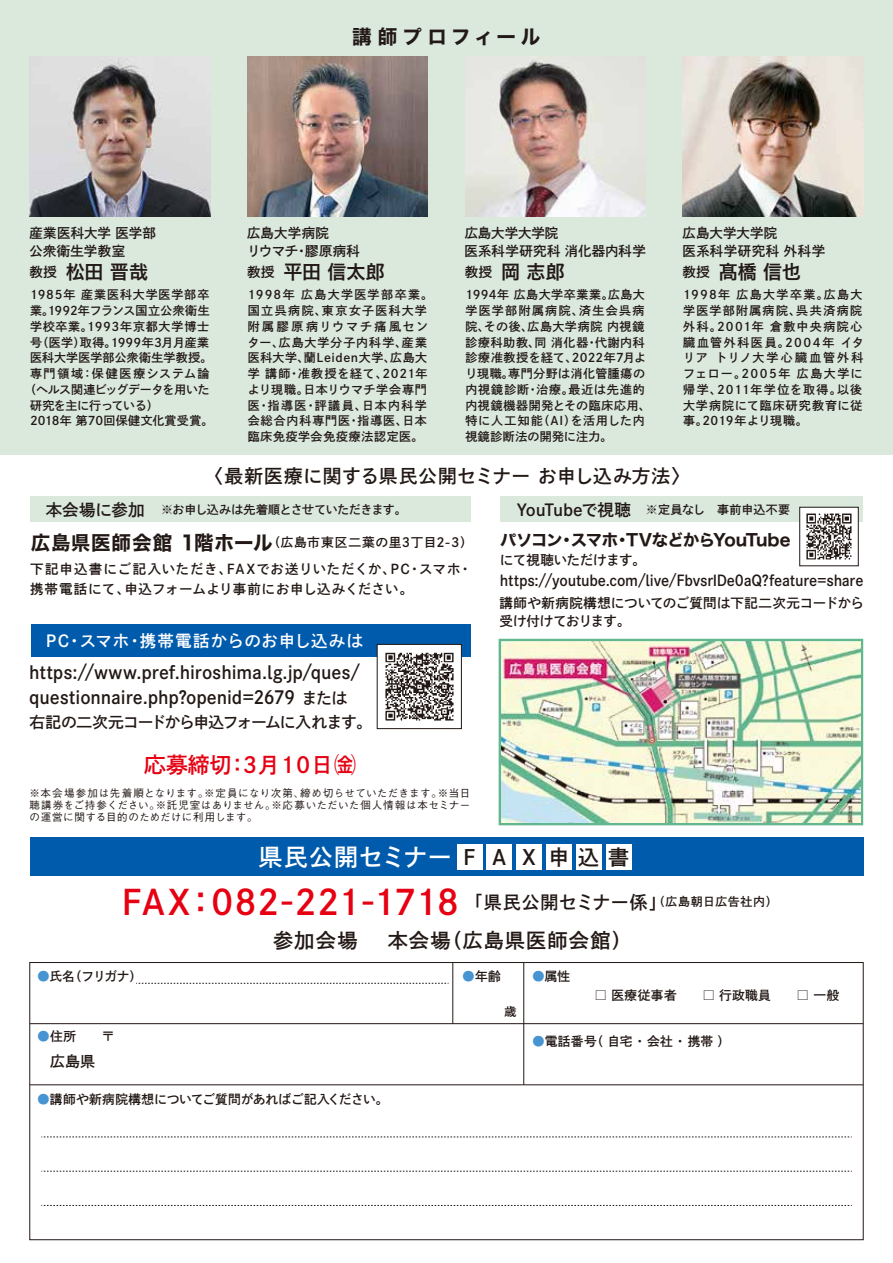
<style>
.page{position:relative;width:893px;height:1263px;background:#fff}
.page>*{position:absolute;margin:0;border:0;box-sizing:border-box;transform-origin:0 0}
.t1{font:34.5px "DNP Shuei Go Kin Std B";color:#e60012}
.t2{font:24px "DNP Shuei Go Kin Std B";letter-spacing:.035em;color:#fff}
.t3{font:21.9px "DNP Shuei Go Kin Std B";letter-spacing:.045em;color:#e60012}
.t4{font:21px "DNP Shuei Go Kin Std B";color:#221815}
.t5{font:20.25px "DNP Shuei Go Kin Std B";letter-spacing:.05em;color:#221815}
.t6{font:19.5px "Hiragino Sans W7";letter-spacing:.235em;color:#221815}
.t7{font:19.05px "Hiragino Sans W6";letter-spacing:-.005em;color:#221815}
.t8{font:18.75px "DNP Shuei Go Kin Std B";letter-spacing:.035em;color:#221815}
.t9{font:18px/25.3px "DNP Shuei Go Kin Std B";letter-spacing:-.005em;color:#221815;scale:.95 1}
.t10{font:16.5px "DNP Shuei Go Kin Std B";letter-spacing:.04em;color:#fff}
.t11{font:16.35px "Hiragino Sans W7";letter-spacing:-.045em;color:#221815}
.t12{font:15.75px "DNP Shuei Go Kin Std B";letter-spacing:-.05em;color:#221815}
.t13{font:15px "DNP Shuei Go Kin Std B";letter-spacing:-.02em;color:#221815;scale:.93 1}
.t14{font:15px "DNP Shuei Go Kin Std B";letter-spacing:-.02em;color:#221815}
.t15{font:13.5px/19.5px "DNP Shuei Go Kin Std B";letter-spacing:.05em;color:#221815}
.t16{font:13.5px/18px "DNP Shuei Go Kin Std B";letter-spacing:.015em;color:#221815}
.t17{font:13.5px/18px "DNP Shuei Go Kin Std B";letter-spacing:-.005em;color:#221815}
.t18{font:13.5px/18px "DNP Shuei Go Kin Std B";letter-spacing:-.01em;color:#221815}
.t19{font:13.5px "DNP Shuei Go Kin Std B";letter-spacing:-.035em;color:#221815}
.t20{font:12.75px "DNP Shuei Go Kin Std B";letter-spacing:.02em;color:#221815}
.t21{font:12.75px "DNP Shuei Go Kin Std B";letter-spacing:.05em;color:#221815}
.t22{font:12.75px "DNP Shuei Go Kin Std B";color:#221815}
.t23{font:12px/15.8px "DNP Shuei Go Kin Std B";letter-spacing:.055em;color:#221815}
.t24{font:12px/15.8px "DNP Shuei Go Kin Std B";letter-spacing:.075em;color:#221815}
.t25{font:12px/15.8px "DNP Shuei Go Kin Std B";letter-spacing:.105em;color:#221815}
.t26{font:12px "DNP Shuei Go Kin Std B";letter-spacing:.01em;color:#221815}
.t27{font:12px "DNP Shuei Go Kin Std B";letter-spacing:.015em;color:#221815}
.t28{font:12px "DNP Shuei Go Kin Std B";letter-spacing:-.035em;color:#221815}
.t29{font:12px "DNP Shuei Go Kin Std B";letter-spacing:.005em;color:#221815}
.t30{font:12px "DNP Shuei Go Kin Std B";letter-spacing:-.025em;color:#221815}
.t31{font:12px "DNP Shuei Go Kin Std B";letter-spacing:.135em;color:#221815}
.t32{font:12px "DNP Shuei Go Kin Std B";letter-spacing:-.03em;color:#221815}
.t33{font:500 10.5px/12px "Gothic BBB Pro";letter-spacing:.04em;color:#221815;text-align:justify}
.s1{font-family:"DNP Shuei Go Kin Std B";font-size:13.5px}
.s2{font-size:16.5px}
.s3{font-family:"Hiragino Sans W7";font-size:19.5px}
.s4{font-size:15.75px}
.s5{font-family:"Shin Go Pro";font-weight:500}
.s6{color:#4694d1}
</style>
<div class="page">
<div style="left:0;top:0;width:893px;height:454px;background:#dae9dc"></div>
<div style="left:31px;top:837px;width:833px;height:39px;background:#005bac"></div>
<div style="left:31px;top:624px;width:439px;height:33px;background:#005bac"></div>
<hr style="left:30px;top:1023px;width:833px;height:1px;background:#221815">
<hr style="left:30px;top:1084px;width:833px;height:1px;background:#221815">
<hr style="left:453px;top:962px;width:1px;height:62px;background:#221815">
<hr style="left:523px;top:962px;width:1px;height:123px;background:#221815">
<div style="left:546px;top:844px;width:26px;height:25px;background:#fff"></div>
<div style="left:576px;top:844px;width:26px;height:25px;background:#fff"></div>
<div style="left:606px;top:844px;width:25px;height:25px;background:#fff"></div>
<div style="left:457px;top:844px;width:25px;height:25px;background:#fff"></div>
<div style="left:487px;top:844px;width:25px;height:25px;background:#fff"></div>
<div style="left:516px;top:844px;width:26px;height:25px;background:#fff"></div>
<div style="left:30px;top:497px;width:440px;height:25px;background:#dae9dc"></div>
<div style="left:377px;top:644px;width:85px;height:85px;background:#fff;border:1px solid #221815"></div>
<img style="left:385px;top:652px;width:69px;height:69px">
<svg style="left:136px;top:983px;width:313px;height:1px"></svg>
<svg style="left:41px;top:1137px;width:811px;height:1px"></svg>
<svg style="left:41px;top:1171px;width:811px;height:1px"></svg>
<svg style="left:41px;top:1205px;width:811px;height:1px"></svg>
<img style="left:30px;top:57px;width:180px;height:159px">
<img style="left:683px;top:57px;width:180px;height:160px">
<img style="left:465px;top:57px;width:181px;height:159px">
<img style="left:247px;top:57px;width:181px;height:159px">
<div style="left:499px;top:639px;width:364px;height:186px;background:#62b791"></div>
<img style="left:501px;top:641px;width:360px;height:182px">
<div style="left:647px;top:815px;width:17px;height:8px;background:#fdfada"></div>
<svg style="left:566px;top:815px;width:15px;height:8px"></svg>
<div style="left:500px;top:497px;width:363px;height:25px;background:#dae9dc"></div>
<svg style="left:799px;top:507px;width:59px;height:59px"></svg>
<img style="left:801px;top:509px;width:56px;height:55px">
<h3 class="t6" style="left:352px;top:22px;width:190px">講師プロフィール</h3>
<p class="t16" style="left:29px;top:224px;width:128px">産業医科大学 医学部公衆衛生学教室</p>
<p class="t24" style="left:30px;top:287px;width:181px">1985年 産業医科大学医学部卒</p>
<p class="t29" style="left:30px;top:302px;width:181px">業。1992年フランス国立公衆衛生</p>
<p class="t23" style="left:30px;top:318px;width:181px">学校卒業。1993年京都大学博士</p>
<p class="t26" style="left:30px;top:334px;width:181px">号（医学）取得。1999年3月月産業</p>
<p class="t27" style="left:30px;top:350px;width:184px">医科大学医学部公衆衛生学教授。</p>
<p class="t31" style="left:30px;top:365px;width:181px">専門領域：保健医療システム論</p>
<p class="t30" style="left:24px;top:381px;width:187px">（ヘルス関連ビッグデータを用いた</p>
<p class="t32" style="left:30px;top:397px;width:130px">研究を主に行っている）</p>
<p class="t27" style="left:30px;top:412px;width:185px">2018年 第70回保健文化賞受賞。</p>
<h3 class="t7" style="left:29px;top:255px;width:120px"><span class="s1">教授</span> 松田 晋哉</h3>
<p class="t16" style="left:247px;top:224px;width:115px">広島大学病院<br>リウマチ・膠原病科</p>
<p class="t24" style="left:248px;top:287px;width:187px">1998年 広島大学医学部卒業。国立呉病院、東京女子医科大学附属膠原病リウマチ痛風センター、広島大学分子内科学、産業医科大学、蘭Leiden大学、広島大学 講師・准教授を経て、2021年より現職。日本リウマチ学会専門医・指導医・評議員、日本内科学会総合内科専門医・指導医、日本臨床免疫学会免疫療法認定医。</p>
<h3 class="t7" style="left:247px;top:255px;width:139px"><span class="s1">教授</span> 平田 信太郎</h3>
<p class="t18" style="left:465px;top:224px;width:183px">広島大学大学院<br>医系科学研究科 消化器内科学</p>
<p class="t23" style="left:465px;top:287px;width:187px">1994年 広島大学卒業業。広島大学医学部附属病院、済生会呉病院、その後、広島大学病院 内視鏡診療科助教、同 消化器・代謝内科診療准教授を経て、2022年7月より現職。専門分野は消化管腫瘍の内視鏡診断・治療。最近は先進的内視鏡機器開発とその臨床応用、特に人工知能（AI）を活用した内視鏡診断法の開発に注力。</p>
<h3 class="t7" style="left:465px;top:255px;width:102px"><span class="s1">教授</span> 岡 志郎</h3>
<p class="t16" style="left:682px;top:224px;width:144px">広島大学大学院<br>医系科学研究科 外科学</p>
<p class="t25" style="left:683px;top:287px;width:183px">1998年 広島大学卒業。広島大学医学部附属病院、呉共済病院外科。2001年 倉敷中央病院心臓血管外科医員。2004年 イタリア トリノ大学心臓血管外科フェロー。2005年 広島大学に帰学、2011年学位を取得。以後大学病院にて臨床研究教育に従事。2019年より現職。</p>
<h3 class="t7" style="left:682px;top:255px;width:120px"><span class="s1">教授</span> 髙橋 信也</h3>
<h3 class="t8" style="left:205px;top:463px;width:487px">〈最新医療に関する県民公開セミナー お申し込み方法〉</h3>
<p class="t28" style="left:46px;top:501px;width:362px"><span class="s2">本会場に参加　</span>※お申し込みは先着順とさせていただきます。</p>
<p class="t21" style="left:31px;top:533px;width:443px"><span class="s3">広島県医師会館 1階ホール</span>（広島市東区二葉の里3丁目2-3）</p>
<p class="t15" style="left:30px;top:559px;width:443px">下記申込書にご記入いただき、FAXでお送りいただくか、PC・スマホ・携帯電話にて、申込フォームより事前にお申し込みください。</p>
<h3 class="t10" style="left:46px;top:630px;width:319px">PC・スマホ・携帯電話からのお申し込みは</h3>
<h3 class="t9" style="left:29px;top:659px;width:350px">https://www.pref.hiroshima.lg.jp/ques/ questionnaire.php?openid=2679 <span class="s4">または</span></h3>
<h3 class="t12" style="left:30px;top:711px;width:344px">右記の二次元コードから申込フォームに入れます。</h3>
<h3 class="t3" style="left:144px;top:749px;width:214px">応募締切：3月10日<span class="s5">㈮</span></h3>
<p class="t33" style="left:29px;top:786px;width:442px">※本会場参加は先着順となります。※定員になり次第、締め切らせていただきます。※当日聴講券をご持参ください。※託児室はありません。※応募いただいた個人情報は本セミナーの運営に関する目的のためだけに利用します。</p>
<p class="t26" style="left:517px;top:501px;width:275px"><span class="s2">YouTubeで視聴</span> ※定員なし　事前申込不要</p>
<h3 class="t11" style="left:500px;top:527px;width:292px">パソコン・スマホ・TVなどからYouTube</h3>
<p class="t19" style="left:500px;top:551px;width:147px">にて視聴いただけます。</p>
<p class="t13" style="left:500px;top:570px;width:392px">https://youtube.com/live/FbvsrIDe0aQ?feature=share</p>
<p class="t17" style="left:500px;top:593px;width:366px">講師や新病院構想についてのご質問は下記二次元コードから受け付けております。</p>
<h2 class="t2" style="left:258px;top:840px;width:195px">県民公開セミナー</h2>
<h3 class="t4" style="left:463px;top:842px;width:167px">F A X申込書</h3>
<h1 class="t1" style="left:122px;top:878px;width:658px">FAX：082-221-1718 <sup>「県民公開セミナー係」</sup><sup>（広島朝日広告社内）</sup></h1>
<h3 class="t5" style="left:273px;top:926px;width:360px">参加会場　 本会場（広島県医師会館）</h3>
<p class="t20" style="left:37px;top:967px;width:107px"><span class="s6">●</span>氏名（フリガナ）</p>
<p class="t20" style="left:462px;top:967px;width:40px"><span class="s6">●</span>年齢</p>
<p class="t20" style="left:37px;top:1028px;width:79px"><span class="s6">●</span>住所　　〒</p>
<p class="t14" style="left:50px;top:1051px;width:46px">広島県</p>
<p class="t22" style="left:37px;top:1090px;width:353px"><span class="s6">●</span>講師や新病院構想についてご質問があればご記入ください。</p>
<p class="t23" style="left:504px;top:1003px;width:13px">歳</p>
<p class="t20" style="left:532px;top:967px;width:40px"><span class="s6">●</span>属性</p>
<p class="t20" style="left:594px;top:986px;width:246px">□ 医療従事者　　□ 行政職員　　□ 一般</p>
<p class="t20" style="left:532px;top:1032px;width:199px"><span class="s6">●</span>電話番号（ 自宅 ・ 会社 ・ 携帯 ）</p>
</div>
